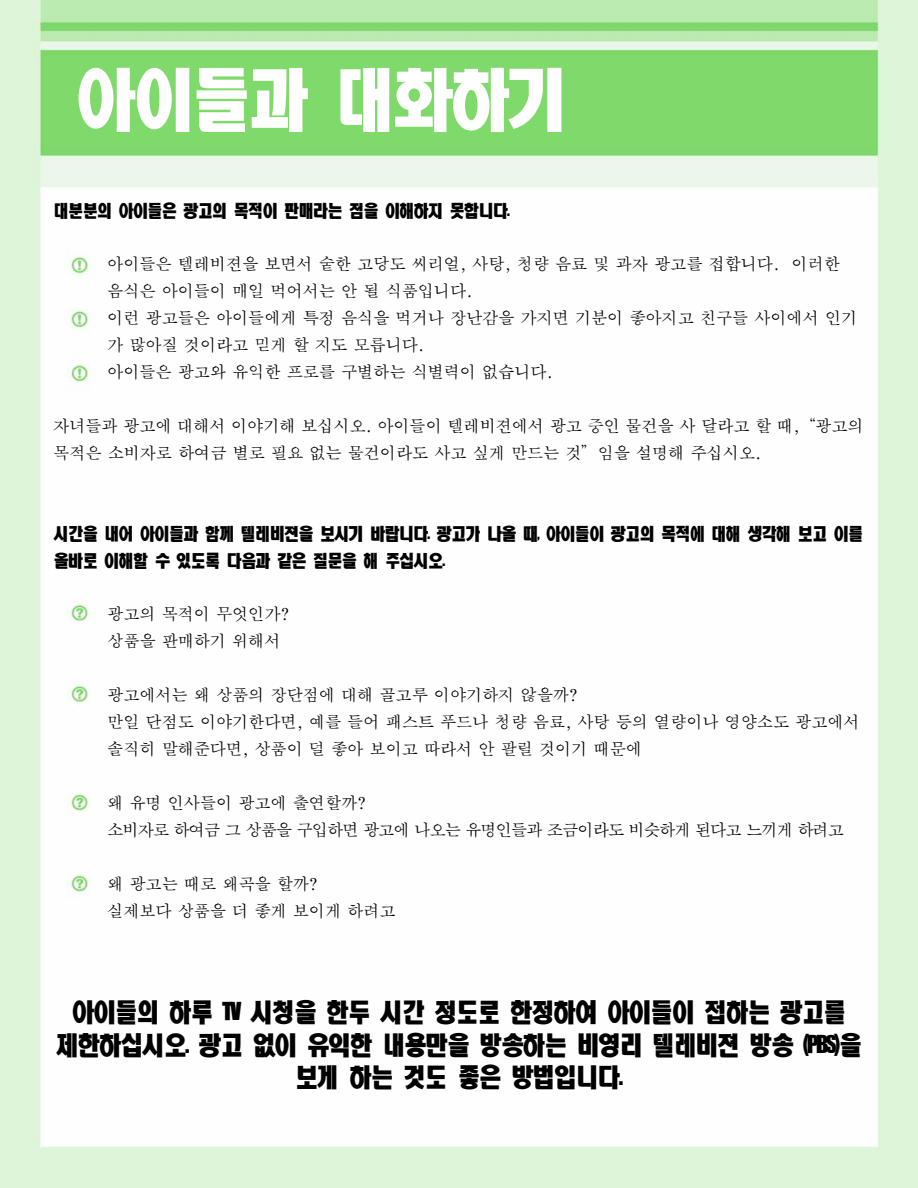
<style>
.page{position:relative;width:918px;height:1188px;background:#fff}
.page>*{position:absolute;margin:0;border:0;box-sizing:border-box;transform-origin:0 0}
.t1{font:72px "JCH Ead A";letter-spacing:-.1em;color:#fff}
.t2{font:27px/32.4px "JCH Ead A";letter-spacing:-.1em;color:#000;text-align:center}
.t3{font:18px/27px "JCH Ead A";letter-spacing:-.1em;color:#000}
.t4{font:16.5px/27px "Apple Myungjo";letter-spacing:-.025em;color:#000}
.t5{font:16.5px/27px "Apple Myungjo";letter-spacing:-.075em;color:#000}
</style>
<div class="page">
<img style="left:0;top:0;width:918px;height:1188px">
<h1 class="t1" style="left:74px;top:63px;width:498px">아이들과 대화하기</h1>
<p class="t3" style="left:53px;top:197px;width:458px">대분분의 아이들은 광고의 목적이 판매라는 점을 이해하지 못합니다.</p>
<p class="t4" style="left:107px;top:251px;width:752px">아이들은 텔레비젼을 보면서 숱한 고당도 씨리얼, 사탕, 청량 음료 및 과자 광고를 접합니다. 이러한 음식은 아이들이 매일 먹어서는 안 될 식품입니다.<br>이런 광고들은 아이들에게 특정 음식을 먹거나 장난감을 가지면 기분이 좋아지고 친구들 사이에서 인기 가 많아질 것이라고 믿게 할 지도 모릅니다.<br>아이들은 광고와 유익한 프로를 구별하는 식별력이 없습니다.</p>
<p class="t4" style="left:53px;top:413px;width:812px">자녀들과 광고에 대해서 이야기해 보십시오. 아이들이 텔레비젼에서 광고 중인 물건을 사 달라고 할 때,“광고의 목적은 소비자로 하여금 별로 필요 없는 물건이라도 사고 싶게 만드는 것”임을 설명해 주십시오.</p>
<p class="t3" style="left:53px;top:520px;width:812px">시간을 내어 아이들과 함께 텔레비젼을 보시기 바랍니다. 광고가 나올 때, 아이들이 광고의 목적에 대해 생각해 보고 이를 올바로 이해할 수 있도록 다음과 같은 질문을 해 주십시오.</p>
<p class="t4" style="left:107px;top:600px;width:185px">광고의 목적이 무엇인가? 상품을 판매하기 위해서</p>
<p class="t4" style="left:107px;top:681px;width:754px">광고에서는 왜 상품의 장단점에 대해 골고루 이야기하지 않을까?<br>만일 단점도 이야기한다면, 예를 들어 패스트 푸드나 청량 음료, 사탕 등의 열량이나 영양소도 광고에서 솔직히 말해준다면, 상품이 덜 좋아 보이고 따라서 안 팔릴 것이기 때문에</p>
<p class="t5" style="left:107px;top:789px;width:739px">왜 유명 인사들이 광고에 출연할까?<br>소비자로 하여금 그 상품을 구입하면 광고에 나오는 유명인들과 조금이라도 비슷하게 된다고 느끼게 하려고</p>
<p class="t4" style="left:107px;top:870px;width:290px">왜 광고는 때로 왜곡을 할까?<br>실제보다 상품을 더 좋게 보이게 하려고</p>
<h2 class="t2" style="left:55px;top:996px;width:809px">아이들의 하루 TV 시청을 한두 시간 정도로 한정하여 아이들이 접하는 광고를 제한하십시오. 광고 없이 유익한 내용만을 방송하는 비영리 텔레비젼 방송 (PBS)을 보게 하는 것도 좋은 방법입니다.</h2>
</div>
